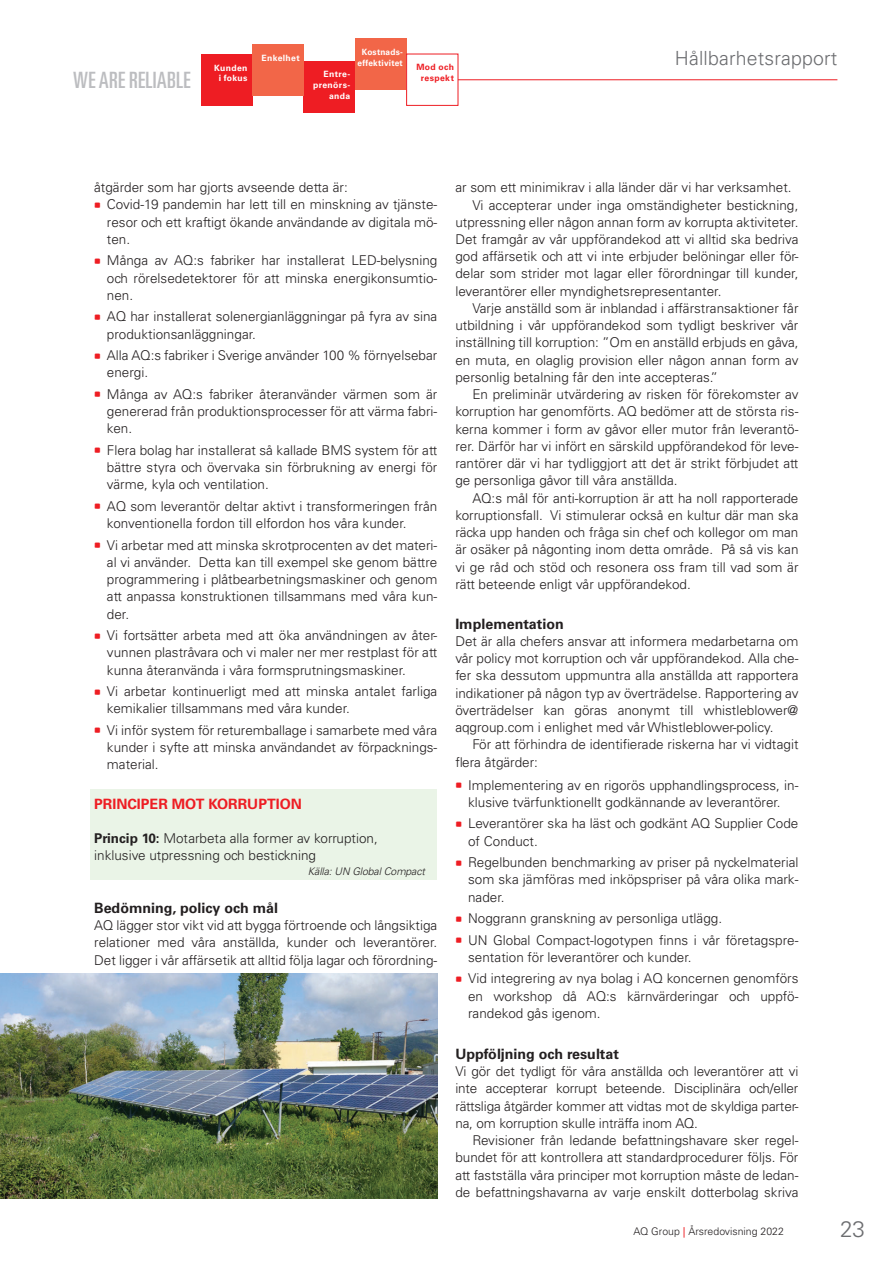
<style>
.page{position:relative;width:893px;height:1263px;background:#fff}
.page>*{position:absolute;margin:0;border:0;box-sizing:border-box;transform-origin:0 0}
.t1{font:ultra-condensed 22.5px "Univers LT Std";letter-spacing:.01em;color:#bcbdc0}
.t2{font:300 22.5px "Univers LT Std";color:#6c6d70}
.t3{font:300 19.5px "Univers LT Std";letter-spacing:.01em;color:#6c6d70}
.t4{font:700 14.25px "Univers LT Std";color:#231f20}
.t5{font:700 14.25px "Univers LT Std";color:#ee1d23}
.t6{font:300 13.5px/17.2px "Univers LT Std";color:#231f20;text-align:justify}
.t7{font:300 10.5px "Univers LT Std";color:#231f20}
.t8{font:italic 300 10.5px "Univers LT Std";letter-spacing:-.01em;color:#231f20}
.t9{font:700 8.7px/10.8px "Univers LT Std";letter-spacing:.04em;color:#fff;text-align:right}
.t10{font:700 8.7px/10.8px "Univers LT Std";letter-spacing:.02em;color:#fff;text-align:center;scale:.96 1}
.t11{font:700 8.7px/10.8px "Univers LT Std";letter-spacing:.045em;color:#ee1d23;text-align:center}
.s1{font-family:"Block BE";font-weight:400;font-stretch:condensed;font-size:18px;color:#ee1d23}
.s2{font-weight:700}
.s3{font-weight:400;color:#ee1d23}
</style>
<div class="page">
<hr style="left:455px;top:79px;width:382px;height:1px;background:#ee1d23">
<div style="left:355px;top:39px;width:51px;height:51px;background:#f26648"></div>
<div style="left:304px;top:61px;width:51px;height:51px;background:#ee1d23"></div>
<div style="left:201px;top:54px;width:51px;height:51px;background:#ee1d23"></div>
<div style="left:407px;top:54px;width:51px;height:51px;background:#fff"></div>
<div style="left:406px;top:54px;width:52px;height:52px;border:1px solid #ee1d23"></div>
<div style="left:252px;top:44px;width:52px;height:52px;background:#f26648"></div>
<div style="left:90px;top:790px;width:347px;height:90px;background:#eaf4e7"></div>
<img style="left:0;top:974px;width:437px;height:225px">
<h1 class="t1" style="left:73px;top:67px;width:119px">WE ARE RELIABLE</h1>
<p class="t10" style="left:357px;top:47px;width:49px">Kostnads&shy;effektivitet</p>
<p class="t9" style="left:261px;top:53px;width:40px">Enkelhet</p>
<p class="t9" style="left:214px;top:63px;width:35px;text-align:center">Kunden i fokus</p>
<p class="t11" style="left:416px;top:62px;width:39px">Mod och respekt</p>
<p class="t9" style="left:313px;top:70px;width:39px">Entre&shy;prenörs&shy;anda</p>
<h2 class="t3" style="left:675px;top:50px;width:164px">Hållbarhetsrapport</h2>
<p class="t6" style="left:94px;top:180px;width:255px">åtgärder som har gjorts avseende detta är:</p>
<p class="t6" style="left:107px;top:197px;width:332px;text-indent:-13px"><span class="s1">•</span> Covid-19 pandemin har lett till en minskning av tjänste&shy;resor och ett kraftigt ökande användande av digitala mö&shy;ten.</p>
<p class="t6" style="left:107px;top:253px;width:332px;text-indent:-13px"><span class="s1">•</span> Många av AQ:s fabriker har installerat LED-belysning och rörelsedetektorer för att minska energikonsumtio&shy;nen.</p>
<p class="t6" style="left:107px;top:309px;width:332px;text-indent:-13px"><span class="s1">•</span> AQ har installerat solenergianläggningar på fyra av sina produktionsanläggningar.</p>
<p class="t6" style="left:107px;top:348px;width:332px;text-indent:-13px"><span class="s1">•</span> Alla AQ:s fabriker i Sverige använder 100 % förnyelsebar energi.</p>
<p class="t6" style="left:107px;top:386px;width:332px;text-indent:-13px"><span class="s1">•</span> Många av AQ:s fabriker återanvänder värmen som är genererad från produktionsprocesser för att värma fabri&shy;ken.</p>
<p class="t6" style="left:107px;top:442px;width:332px;text-indent:-13px"><span class="s1">•</span> Flera bolag har installerat så kallade BMS system för att bättre styra och övervaka sin förbrukning av energi för värme, kyla och ventilation.</p>
<p class="t6" style="left:107px;top:498px;width:332px;text-indent:-13px"><span class="s1">•</span> AQ som leverantör deltar aktivt i transformeringen från konventionella fordon till elfordon hos våra kunder.</p>
<p class="t6" style="left:107px;top:537px;width:332px;text-indent:-13px"><span class="s1">•</span> Vi arbetar med att minska skrotprocenten av det materi&shy;al vi använder. Detta kan till exempel ske genom bättre programmering i plåtbearbetningsmaskiner och genom att anpassa konstruktionen tillsammans med våra kun&shy;der.</p>
<p class="t6" style="left:107px;top:627px;width:332px;text-indent:-13px"><span class="s1">•</span> Vi fortsätter arbeta med att öka användningen av åter&shy;vunnen plastråvara och vi maler ner mer restplast för att kunna återanvända i våra formsprutningsmaskiner.</p>
<p class="t6" style="left:107px;top:683px;width:332px;text-indent:-13px"><span class="s1">•</span> Vi arbetar kontinuerligt med att minska antalet farliga kemikalier tillsammans med våra kunder.</p>
<p class="t6" style="left:107px;top:722px;width:332px;text-indent:-13px"><span class="s1">•</span> Vi inför system för returemballage i samarbete med våra kunder i syfte att minska användandet av förpacknings&shy;material.</p>
<p class="t5" style="left:94px;top:798px;width:209px">PRINCIPER MOT KORRUPTION</p>
<p class="t6" style="left:94px;top:831px;width:285px"><span class="s2">Princip 10:</span> Motarbeta alla former av korruption, inklusive utpressning och bestickning</p>
<p class="t4" style="left:94px;top:902px;width:185px">Bedömning, policy och mål</p>
<p class="t6" style="left:94px;top:918px;width:345px">AQ lägger stor vikt vid att bygga förtroende och långsiktiga relationer med våra anställda, kunder och leverantörer.<br>Det ligger i vår affärsetik att alltid följa lagar och förordning-</p>
<p class="t8" style="left:308px;top:867px;width:119px">Källa: UN Global Compact</p>
<p class="t6" style="left:455px;top:180px;width:338px">ar som ett minimikrav i alla länder där vi har verksamhet.</p>
<p class="t6" style="left:472px;top:197px;width:328px">Vi accepterar under inga omständigheter bestickning,</p>
<p class="t6" style="left:455px;top:214px;width:345px">utpressning eller någon annan form av korrupta aktiviteter.</p>
<p class="t6" style="left:455px;top:231px;width:345px">Det framgår av vår uppförandekod att vi alltid ska bedriva</p>
<p class="t6" style="left:455px;top:249px;width:345px">god affärsetik och att vi inte erbjuder belöningar eller för-</p>
<p class="t6" style="left:455px;top:266px;width:345px">delar som strider mot lagar eller förordningar till kunder,</p>
<p class="t6" style="left:455px;top:283px;width:268px">leverantörer eller myndighetsrepresentanter.</p>
<p class="t6" style="left:472px;top:300px;width:328px">Varje anställd som är inblandad i affärstransaktioner får</p>
<p class="t6" style="left:455px;top:318px;width:345px">utbildning i vår uppförandekod som tydligt beskriver vår</p>
<p class="t6" style="left:455px;top:335px;width:345px">inställning till korruption: ”Om en anställd erbjuds en gåva,</p>
<p class="t6" style="left:455px;top:352px;width:345px">en muta, en olaglig provision eller någon annan form av</p>
<p class="t6" style="left:455px;top:369px;width:264px">personlig betalning får den inte accepteras.”</p>
<p class="t6" style="left:472px;top:387px;width:328px">En preliminär utvärdering av risken för förekomster av</p>
<p class="t6" style="left:455px;top:404px;width:345px">korruption har genomförts. AQ bedömer att de största ris-</p>
<p class="t6" style="left:455px;top:421px;width:345px">kerna kommer i form av gåvor eller mutor från leverantö-</p>
<p class="t6" style="left:455px;top:438px;width:345px">rer. Därför har vi infört en särskild uppförandekod för leve-</p>
<p class="t6" style="left:455px;top:456px;width:345px">rantörer där vi har tydliggjort att det är strikt förbjudet att</p>
<p class="t6" style="left:455px;top:473px;width:224px">ge personliga gåvor till våra anställda.</p>
<p class="t6" style="left:472px;top:490px;width:328px">AQ:s mål för anti-korruption är att ha noll rapporterade</p>
<p class="t6" style="left:455px;top:507px;width:345px">korruptionsfall. Vi stimulerar också en kultur där man ska</p>
<p class="t6" style="left:455px;top:524px;width:345px">räcka upp handen och fråga sin chef och kollegor om man</p>
<p class="t6" style="left:455px;top:542px;width:345px">är osäker på någonting inom detta område. På så vis kan</p>
<p class="t6" style="left:455px;top:559px;width:345px">vi ge råd och stöd och resonera oss fram till vad som är</p>
<p class="t6" style="left:455px;top:576px;width:237px">rätt beteende enligt vår uppförandekod.</p>
<p class="t4" style="left:455px;top:617px;width:110px">Implementation</p>
<p class="t6" style="left:455px;top:633px;width:345px">Det är alla chefers ansvar att informera medarbetarna om vår policy mot korruption och vår uppförandekod. Alla che&shy;fer ska dessutom uppmuntra alla anställda att rapportera indikationer på någon typ av överträdelse. Rapportering av överträdelser kan göras anonymt till whistleblower@ aqgroup.com i enlighet med vår Whistleblower-policy.</p>
<p class="t6" style="left:455px;top:737px;width:345px;text-indent:17px">För att förhindra de identifierade riskerna har vi vidtagit flera åtgärder:</p>
<p class="t6" style="left:455px;top:777px;width:345px;text-align:center"><span class="s1">•</span> Implementering av en rigorös upphandlingsprocess, in&shy;klusive tvärfunktionellt godkännande av leverantörer.</p>
<p class="t6" style="left:468px;top:816px;width:332px;text-indent:-13px"><span class="s1">•</span> Leverantörer ska ha läst och godkänt AQ Supplier Code of Conduct.</p>
<p class="t6" style="left:468px;top:855px;width:332px;text-indent:-13px"><span class="s1">•</span> Regelbunden benchmarking av priser på nyckelmaterial som ska jämföras med inköpspriser på våra olika mark&shy;nader.</p>
<p class="t6" style="left:455px;top:911px;width:268px"><span class="s1">•</span> Noggrann granskning av personliga utlägg.</p>
<p class="t6" style="left:468px;top:932px;width:332px;text-indent:-13px"><span class="s1">•</span> UN Global Compact-logotypen finns i vår företagspre&shy;sentation för leverantörer och kunder.</p>
<p class="t6" style="left:468px;top:971px;width:332px;text-indent:-13px"><span class="s1">•</span> Vid integrering av nya bolag i AQ koncernen genomförs en workshop då AQ:s kärnvärderingar och uppfö&shy;randekod gås igenom.</p>
<p class="t4" style="left:455px;top:1048px;width:165px">Uppföljning och resultat</p>
<p class="t6" style="left:455px;top:1063px;width:345px">Vi gör det tydligt för våra anställda och leverantörer att vi inte accepterar korrupt beteende. Disciplinära och/eller rättsliga åtgärder kommer att vidtas mot de skyldiga parter&shy;na, om korruption skulle inträffa inom AQ.</p>
<p class="t6" style="left:455px;top:1132px;width:345px;text-indent:17px">Revisioner från ledande befattningshavare sker regel&shy;bundet för att kontrollera att standardprocedurer följs. För att fastställa våra principer mot korruption måste de ledan&shy;de befattningshavarna av varje enskilt dotterbolag skriva</p>
<p class="t7" style="left:633px;top:1227px;width:152px">AQ Group <span class="s3">|</span> Årsredovisning 2022</p>
<h1 class="t2" style="left:840px;top:1220px;width:27px">23</h1>
</div>
